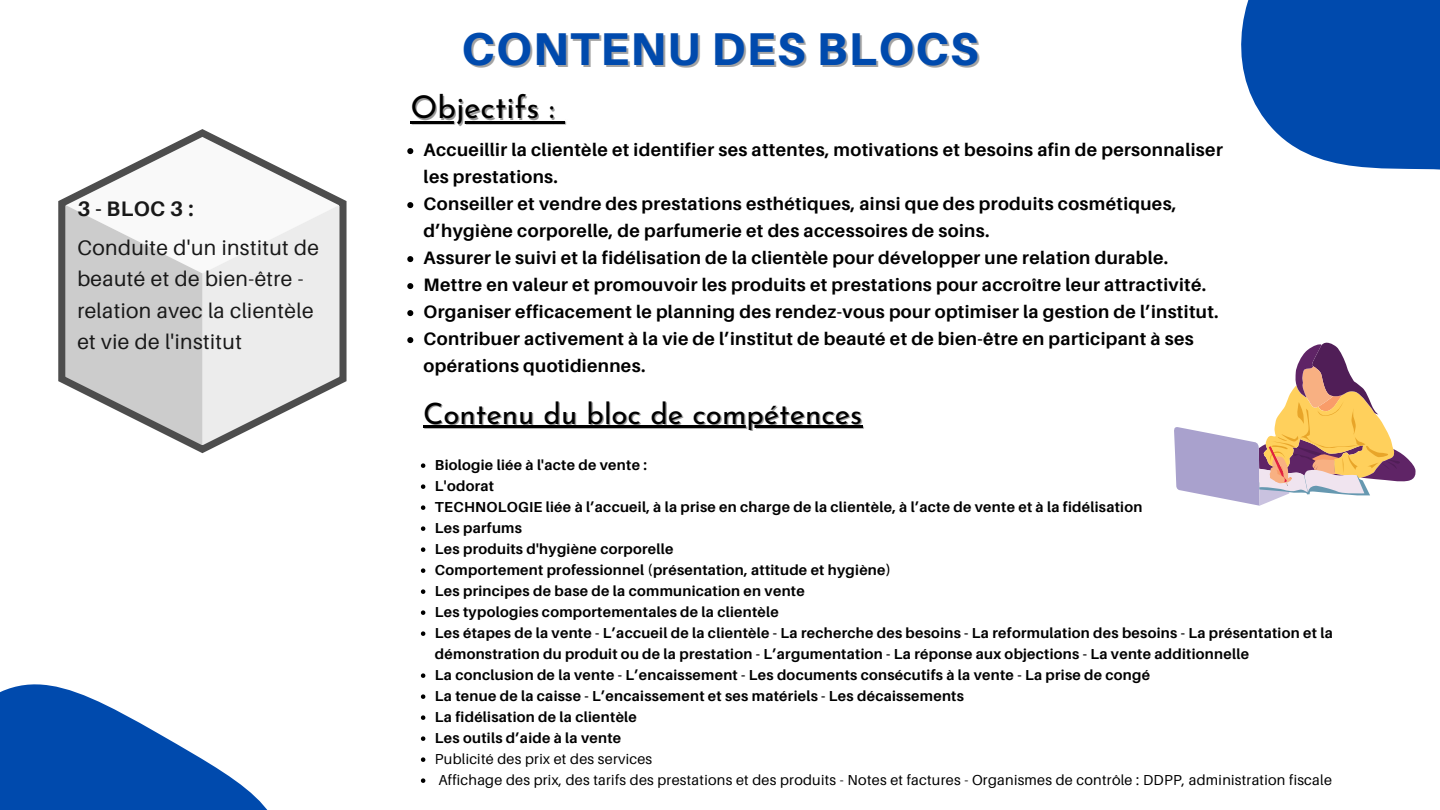
<style>
.page{position:relative;width:1440px;height:810px;background:#fff}
.page>*{position:absolute;margin:0;border:0;box-sizing:border-box;transform-origin:0 0}
.t1{font:800 46px "Aileron";letter-spacing:.03em;color:#004aad}
.t2{font:31.5px "Josefin Sans";color:#000}
.t3{font:29.5px "Josefin Sans";color:#000}
.t4{font:21px/31.5px "Aileron";letter-spacing:.02em;color:#191919}
.t5{font:700 21px "Aileron";letter-spacing:.02em;color:#191919}
.t6{font:700 18px/27px "Aileron";letter-spacing:.02em;color:#000}
.t7{font:700 14.4px/21px "Aileron";letter-spacing:.02em;color:#000}
.t8{font:14.4px/21px "Aileron";letter-spacing:.02em;color:#000}
</style>
<div class="page">
<img style="left:0;top:0;width:1440px;height:810px">
<hr style="left:410px;top:121px;width:145px;height:3px;background:#000">
<svg style="left:555px;top:121px;width:10px;height:3px"></svg>
<svg style="left:421px;top:463px;width:4px;height:5px"></svg>
<svg style="left:421px;top:484px;width:4px;height:5px"></svg>
<svg style="left:421px;top:505px;width:4px;height:5px"></svg>
<svg style="left:421px;top:526px;width:4px;height:5px"></svg>
<svg style="left:421px;top:547px;width:4px;height:5px"></svg>
<svg style="left:421px;top:568px;width:4px;height:5px"></svg>
<svg style="left:421px;top:589px;width:4px;height:5px"></svg>
<svg style="left:421px;top:610px;width:4px;height:5px"></svg>
<svg style="left:421px;top:631px;width:4px;height:5px"></svg>
<svg style="left:421px;top:673px;width:4px;height:5px"></svg>
<svg style="left:421px;top:694px;width:4px;height:5px"></svg>
<svg style="left:421px;top:715px;width:4px;height:5px"></svg>
<svg style="left:421px;top:736px;width:4px;height:5px"></svg>
<svg style="left:421px;top:757px;width:4px;height:5px"></svg>
<svg style="left:421px;top:778px;width:4px;height:5px"></svg>
<hr style="left:423px;top:425px;width:439px;height:2px;background:#000">
<svg style="left:58px;top:129px;width:289px;height:324px"></svg>
<svg style="left:407px;top:148px;width:6px;height:6px"></svg>
<svg style="left:407px;top:202px;width:6px;height:6px"></svg>
<svg style="left:407px;top:256px;width:6px;height:6px"></svg>
<svg style="left:407px;top:283px;width:6px;height:6px"></svg>
<svg style="left:407px;top:310px;width:6px;height:6px"></svg>
<svg style="left:407px;top:337px;width:6px;height:6px"></svg>
<h3 class="t5" style="left:77px;top:195px;width:118px">3-BLOC3:</h3>
<h3 class="t4" style="left:77px;top:231px;width:243px">Conduite d'un institut de beauté et de bien-être - relation avec la clientèle et vie de l'institut</h3>
<h1 class="t1" style="left:461px;top:20px;width:519px">CONTENU DES BLOCS</h1>
<h2 class="t2" style="left:410px;top:95px;width:146px">Objectifs :</h2>
<p class="t6" style="left:424px;top:136px;width:801px">Accueillir la clientèle et identifier ses attentes, motivations et besoins afin de personnaliser les prestations.<br>Conseiller et vendre des prestations esthétiques, ainsi que des produits cosmétiques, d’hygiène corporelle, de parfumerie et des accessoires de soins.<br>Assurer le suivi et la fidélisation de la clientèle pour développer une relation durable.<br>Mettre en valeur et promouvoir les produits et prestations pour accroître leur attractivité.<br>Organiser efficacement le planning des rendez-vous pour optimiser la gestion de l’institut.<br>Contribuer activement à la vie de l’institut de beauté et de bien-être en participant à ses opérations quotidiennes.</p>
<h3 class="t3" style="left:423px;top:402px;width:441px">Contenu du bloc de compétences</h3>
<p class="t7" style="left:435px;top:454px;width:899px">Biologie liée à l'acte de vente :<br>L'odorat<br>TECHNOLOGIE liée à l’accueil, à la prise en charge de la clientèle, à l’acte de vente et à la fidélisation<br>Les parfums<br>Les produits d'hygiène corporelle<br>Comportement professionnel (présentation, attitude et hygiène)<br>Les principes de base de la communication en vente<br>Les typologies comportementales de la clientèle<br>Les étapes de la vente - L’accueil de la clientèle - La recherche des besoins - La reformulation des besoins - La présentation et la démonstration du produit ou de la prestation - L’argumentation - La réponse aux objections - La vente additionnelle<br>La conclusion de la vente - L’encaissement - Les documents consécutifs à la vente - La prise de congé<br>La tenue de la caisse - L’encaissement et ses matériels - Les décaissements<br>La fidélisation de la clientèle<br>Les outils d’aide à la vente</p>
<p class="t8" style="left:435px;top:748px;width:899px">Publicité des prix et des services<br>Affichage des prix, des tarifs des prestations et des produits - Notes et factures - Organismes de contrôle : DDPP, administration fiscale</p>
</div>
